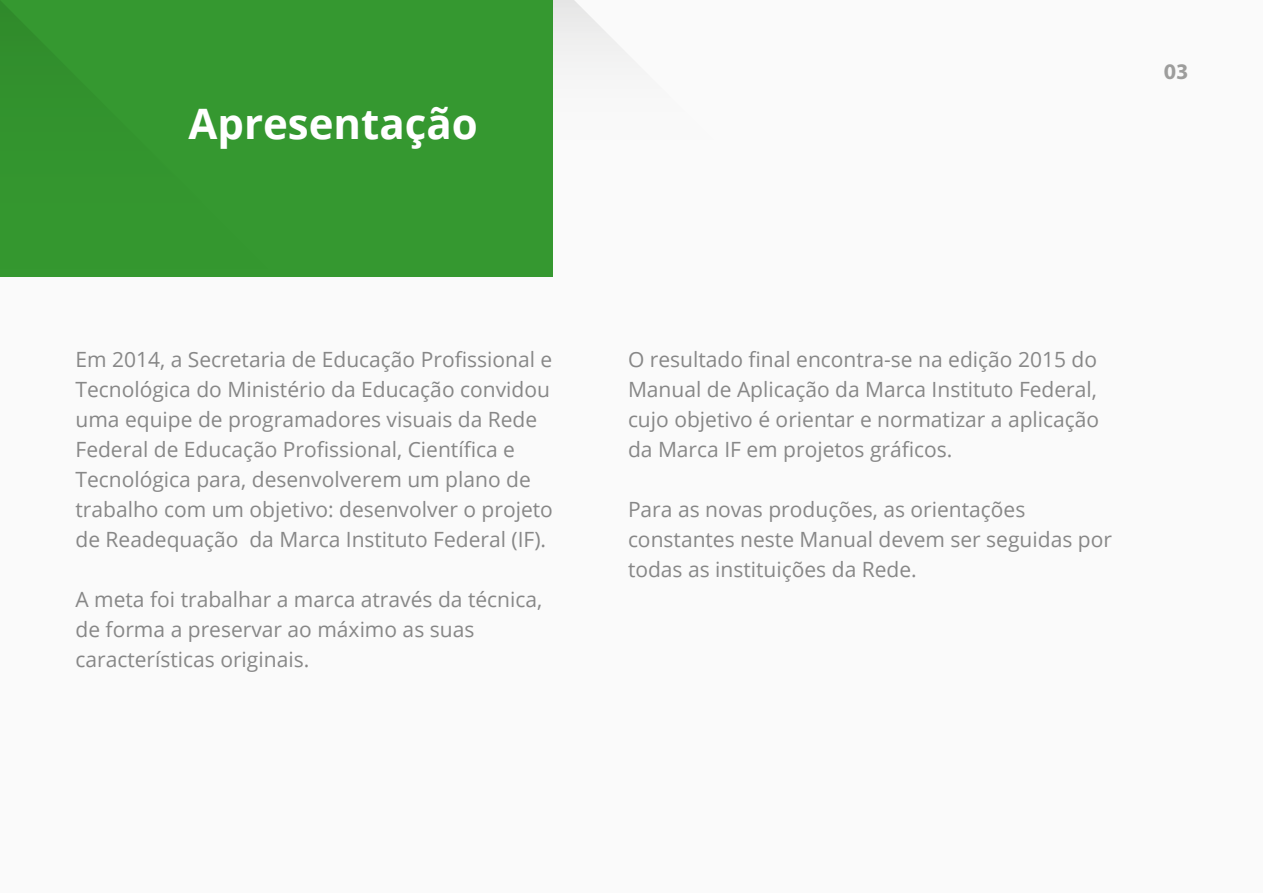
<style>
.page{position:relative;width:1263px;height:893px;background:#fafafa}
.page>*{position:absolute;margin:0;border:0;box-sizing:border-box;transform-origin:0 0}
.t1{font:700 42px "Open Sans";color:#fff}
.t2{font:700 22.35px "Myriad Pro";color:#9d9d9c}
.t3{font:21px/30px "Open Sans";color:#878787}
</style>
<div class="page">
<div style="left:0;top:0;width:553px;height:276px;background:#359830"></div>
<svg style="left:553px;top:0;width:65px;height:45px"></svg>
<svg style="left:0;top:1px;width:44px;height:45px"></svg>
<h1 class="t1" style="left:188px;top:95px;width:291px">Apresentação</h1>
<p class="t2" style="left:1164px;top:59px;width:26px">03</p>
<p class="t3" style="left:75px;top:344px;width:479px">Em 2014, a Secretaria de Educação Profissional e Tecnológica do Ministério da Educação convidou uma equipe de programadores visuais da Rede Federal de Educação Profissional, Científica e Tecnológica para, desenvolverem um plano de trabalho com um objetivo: desenvolver o projeto de Readequação da Marca Instituto Federal (IF).</p>
<p class="t3" style="left:75px;top:584px;width:468px">A meta foi trabalhar a marca através da técnica, de forma a preservar ao máximo as suas características originais.</p>
<p class="t3" style="left:628px;top:344px;width:473px;text-align:justify">O resultado final encontra-se na edição 2015 do Manual de Aplicação da Marca Instituto Federal, cujo objetivo é orientar e normatizar a aplicação da Marca IF em projetos gráficos.</p>
<p class="t3" style="left:628px;top:494px;width:485px">Para as novas produções, as orientações constantes neste Manual devem ser seguidas por todas as instituições da Rede.</p>
</div>
